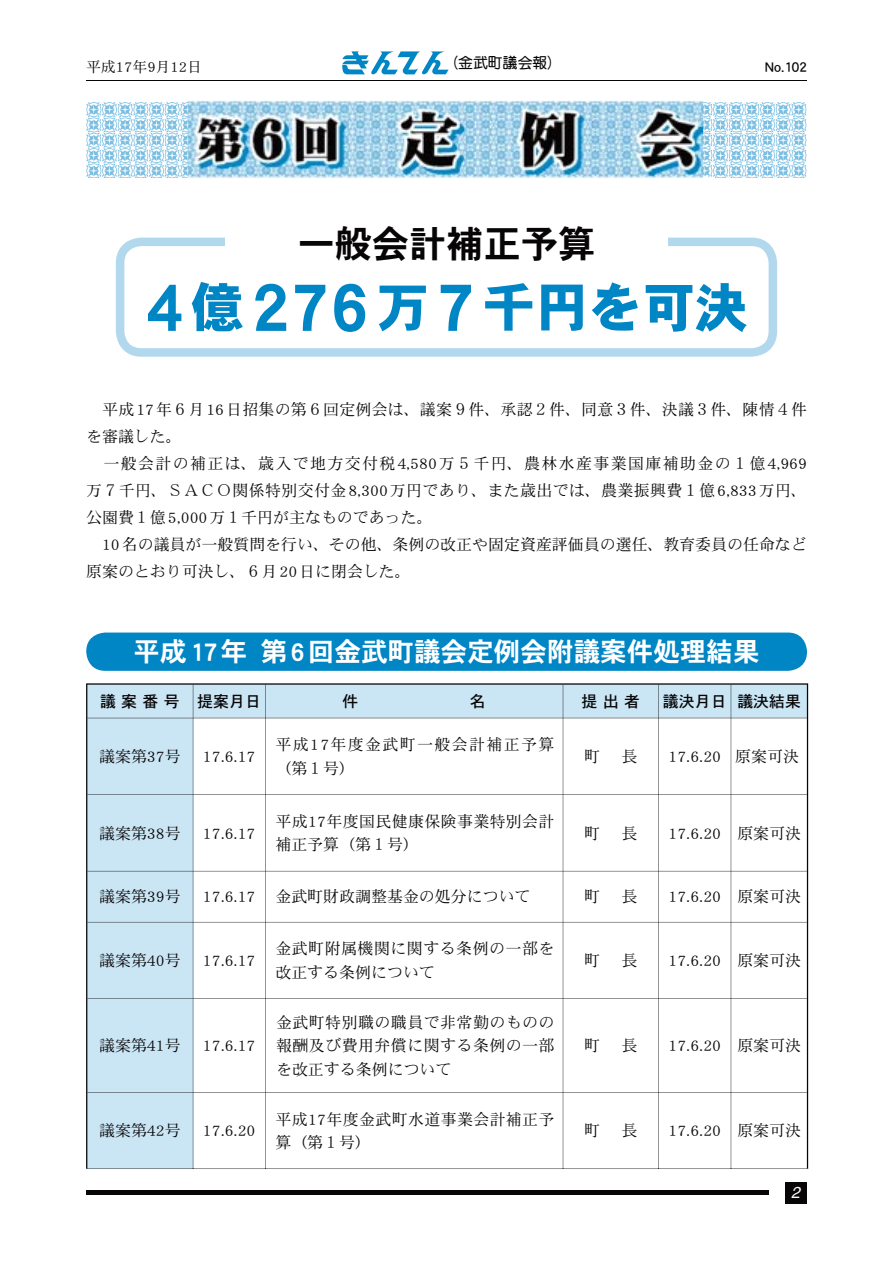
<style>
.page{position:relative;width:893px;height:1263px;background:#fff}
.page>*{position:absolute;margin:0;border:0;box-sizing:border-box;transform-origin:0 0}
.t1{font:70.2px "DFHS Gothic Std W9";color:#0085c5}
.t2{font:53.1px "DFHS Gothic Std W9";color:#0085c5}
.t3{font:37.2px "DFHS Gothic Std W7";color:#070506}
.t4{font:26.55px "DFHS Gothic Std W7";color:#fff}
.t5{font:15.9px/27.2px "DFHS Mincho Std W3";letter-spacing:.005em;color:#070506}
.t6{font:15.9px "DFHS Mincho Std W3";letter-spacing:.025em;color:#070506}
.t7{font:15.9px "DFHS Gothic Std W5";color:#070506}
.t8{font:15.9px "DFHS Mincho Std W3";letter-spacing:.085em;color:#070506}
.t9{font:15.9px "DFHS Mincho Std W3";letter-spacing:.03em;color:#070506}
.t10{font:italic 15.9px "Helvetica";color:#fff}
.t11{font:14.85px "DFHS Mincho Std W3";color:#070506}
.t12{font:14.85px "DF Maru Gothic Std W7";color:#070506}
.t13{font:14.85px "DFHS Gothic Std W5";color:#070506}
</style>
<div class="page">
<svg style="left:116px;top:237px;width:661px;height:120px"></svg>
<svg style="left:86px;top:102px;width:102px;height:75px"></svg>
<svg style="left:703px;top:102px;width:103px;height:75px"></svg>
<div style="left:86px;top:632px;width:721px;height:39px;background:#0085c5;border-radius:19px"></div>
<hr style="left:86px;top:683px;width:107px;height:2px;background:#070506">
<hr style="left:193px;top:683px;width:72px;height:2px;background:#070506">
<hr style="left:265px;top:683px;width:298px;height:2px;background:#070506">
<hr style="left:563px;top:683px;width:96px;height:2px;background:#070506">
<hr style="left:659px;top:683px;width:72px;height:2px;background:#070506">
<hr style="left:731px;top:683px;width:77px;height:2px;background:#070506">
<svg style="left:86px;top:685px;width:722px;height:484px"></svg>
<hr style="left:86px;top:81px;width:721px;height:1px;background:#070506">
<div style="left:86px;top:1190px;width:683px;height:5px;background:#070506"></div>
<div style="left:786px;top:1182px;width:21px;height:21px;background:#070506"></div>
<svg style="left:342px;top:51px;width:106px;height:23px"></svg>
<img style="left:188px;top:101px;width:515px;height:77px">
<p class="t11" style="left:86px;top:59px;width:117px">平成17年月9 12日</p>
<p class="t12" style="left:443px;top:55px;width:121px">（金武町議会報）</p>
<p class="t13" style="left:765px;top:59px;width:44px">No.102</p>
<h1 class="t1" style="left:145px;top:268px;width:41px">4</h1>
<h2 class="t2" style="left:191px;top:279px;width:55px">億</h2>
<h3 class="t3" style="left:298px;top:223px;width:299px">一般会計補正予算</h3>
<h1 class="t1" style="left:251px;top:268px;width:120px">276</h1>
<h2 class="t2" style="left:376px;top:279px;width:55px">万</h2>
<h1 class="t1" style="left:436px;top:268px;width:41px">7</h1>
<h2 class="t2" style="left:482px;top:279px;width:267px">千円を可決</h2>
<p class="t5" style="left:86px;top:395px;width:722px">　平成17年６月16日招集の第６回定例会は、議案９件、承認２件、同意３件、決議３件、陳情４件を審議した。<br>　一般会計の補正は、歳入で地方交付税4,580万５千円、農林水産事業国庫補助金の１億4,969万７千円、ＳＡＣＯ関係特別交付金8,300万円であり、また歳出では、農業振興費１億6,833万円、公園費１億5,000万１千円が主なものであった。<br>　10名の議員が一般質問を行い、その他、条例の改正や固定資産評価員の選任、教育委員の任命など原案のとおり可決し、６月20日に閉会した。</p>
<h3 class="t4" style="left:134px;top:637px;width:116px">平成17年</h3>
<h3 class="t4" style="left:261px;top:637px;width:500px">第 6 回金武町議会定例会附議案件処理結果</h3>
<p class="t7" style="left:100px;top:692px;width:81px">議案番号</p>
<p class="t7" style="left:197px;top:692px;width:65px">提案月日</p>
<p class="t7" style="left:582px;top:692px;width:60px">提出者</p>
<p class="t7" style="left:663px;top:692px;width:65px">議決月日</p>
<p class="t7" style="left:737px;top:692px;width:65px">議決結果</p>
<p class="t8" style="left:275px;top:736px;width:281px">平成17年度金武町一般会計補正予算</p>
<p class="t5" style="left:99px;top:742px;width:83px">議案第37号</p>
<p class="t5" style="left:735px;top:742px;width:65px">原案可決</p>
<p class="t5" style="left:584px;top:742px;width:17px">町</p>
<p class="t5" style="left:621px;top:742px;width:17px">長</p>
<p class="t5" style="left:203px;top:742px;width:54px">17.6.17</p>
<p class="t5" style="left:669px;top:742px;width:54px">17.6.20</p>
<p class="t5" style="left:275px;top:754px;width:81px">（第１号）</p>
<p class="t6" style="left:275px;top:812px;width:281px">平成17年度国民健康保険事業特別会計</p>
<p class="t5" style="left:99px;top:819px;width:83px">議案第38号</p>
<p class="t5" style="left:737px;top:819px;width:65px">原案可決</p>
<p class="t5" style="left:584px;top:819px;width:17px">町</p>
<p class="t5" style="left:621px;top:819px;width:17px">長</p>
<p class="t5" style="left:203px;top:819px;width:54px">17.6.17</p>
<p class="t5" style="left:669px;top:819px;width:54px">17.6.20</p>
<p class="t5" style="left:275px;top:831px;width:145px">補正予算（第１号）</p>
<p class="t5" style="left:99px;top:883px;width:83px">議案第39号</p>
<p class="t5" style="left:203px;top:883px;width:54px">17.6.17</p>
<p class="t5" style="left:275px;top:883px;width:257px">金武町財政調整基金の処分について</p>
<p class="t5" style="left:584px;top:883px;width:17px">町</p>
<p class="t5" style="left:621px;top:883px;width:17px">長</p>
<p class="t5" style="left:669px;top:883px;width:54px">17.6.20</p>
<p class="t5" style="left:737px;top:883px;width:65px">原案可決</p>
<p class="t9" style="left:275px;top:940px;width:280px">金武町附属機関に関する条例の一部を</p>
<p class="t5" style="left:99px;top:947px;width:83px">議案第40号</p>
<p class="t5" style="left:737px;top:947px;width:65px">原案可決</p>
<p class="t5" style="left:584px;top:947px;width:17px">町</p>
<p class="t5" style="left:621px;top:947px;width:17px">長</p>
<p class="t5" style="left:203px;top:947px;width:54px">17.6.17</p>
<p class="t5" style="left:669px;top:947px;width:54px">17.6.20</p>
<p class="t5" style="left:275px;top:958px;width:161px">改正する条例について</p>
<p class="t5" style="left:99px;top:1032px;width:83px">議案第41号</p>
<p class="t5" style="left:203px;top:1032px;width:54px">17.6.17</p>
<p class="t5" style="left:276px;top:1010px;width:280px;line-height:23.4px;text-align:justify">金武町特別職の職員で非常勤のものの報酬及び費用弁償に関する条例の一部を改正する条例について</p>
<p class="t5" style="left:584px;top:1032px;width:17px">町</p>
<p class="t5" style="left:621px;top:1032px;width:17px">長</p>
<p class="t5" style="left:669px;top:1032px;width:54px">17.6.20</p>
<p class="t5" style="left:737px;top:1032px;width:65px">原案可決</p>
<p class="t6" style="left:275px;top:1110px;width:281px">平成17年度金武町水道事業会計補正予</p>
<p class="t5" style="left:99px;top:1117px;width:83px">議案第42号</p>
<p class="t5" style="left:737px;top:1117px;width:65px">原案可決</p>
<p class="t5" style="left:584px;top:1117px;width:17px">町</p>
<p class="t5" style="left:621px;top:1117px;width:17px">長</p>
<p class="t5" style="left:203px;top:1117px;width:54px">17.6.20</p>
<p class="t5" style="left:669px;top:1117px;width:54px">17.6.20</p>
<p class="t5" style="left:275px;top:1128px;width:97px">算（第１号）</p>
<p class="t10" style="left:791px;top:1183px;width:10px">2</p>
</div>
